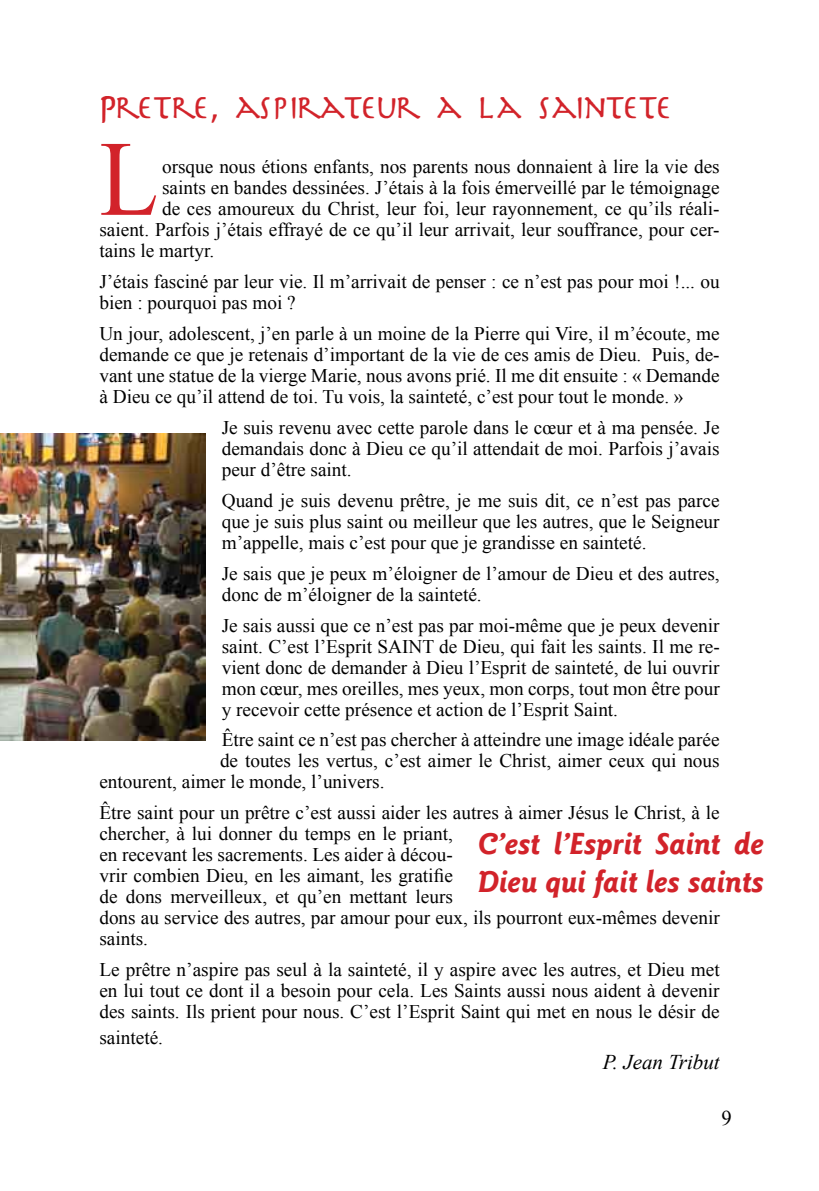
<style>
.page{position:relative;width:819px;height:1191px;background:#fff}
.page>*{position:absolute;margin:0;border:0;box-sizing:border-box;transform-origin:0 0}
.t1{font:107.1px "Times New Roman";color:#d2232a;scale:.9 1}
.t2{font:italic 700 31.5px/37.8px "Goudy Sans Std";color:#d2232a}
.t3{font:24.5px "Slayer";color:#d2232a}
.t4{font:italic 21px "Times New Roman";color:#000}
.t5{font:21px "Times New Roman";color:#000}
.t6{font:19.25px/21px "Times New Roman";color:#000;text-align:justify}
</style>
<div class="page">
<img style="left:0;top:433px;width:205px;height:307px">
<p class="t3" style="left:99px;top:94px;width:574px">Pretre, aspirateur a la saintete</p>
<h1 class="t1" style="left:99px;top:107px;width:67px">L</h1>
<p class="t6" style="left:162px;top:156px;width:559px">orsque nous étions enfants, nos parents nous donnaient à lire la vie des</p>
<p class="t6" style="left:162px;top:177px;width:559px">saints en bandes dessinées. J’étais à la fois émerveillé par le témoignage</p>
<p class="t6" style="left:162px;top:198px;width:559px">de ces amoureux du Christ, leur foi, leur rayonnement, ce qu’ils réali-</p>
<p class="t6" style="left:99px;top:219px;width:621px">saient. Parfois j’étais effrayé de ce qu’il leur arrivait, leur souffrance, pour cer-</p>
<p class="t6" style="left:99px;top:240px;width:116px">tains le martyr.</p>
<p class="t6" style="left:99px;top:270px;width:621px">J’étais fasciné par leur vie. Il m’arrivait de penser : ce n’est pas pour moi !... ou bien : pourquoi pas moi ?</p>
<p class="t6" style="left:99px;top:322px;width:622px">Un jour, adolescent, j’en parle à un moine de la Pierre qui Vire, il m’écoute, me demande ce que je retenais d’important de la vie de ces amis de Dieu. Puis, de&shy;vant une statue de la vierge Marie, nous avons prié. Il me dit ensuite : « Demande à Dieu ce qu’il attend de toi. Tu vois, la sainteté, c’est pour tout le monde. »</p>
<p class="t6" style="left:222px;top:416px;width:499px">Je suis revenu avec cette parole dans le cœur et à ma pensée. Je demandais donc à Dieu ce qu’il attendait de moi. Parfois j’avais peur d’être saint.</p>
<p class="t6" style="left:222px;top:489px;width:499px">Quand je suis devenu prêtre, je me suis dit, ce n’est pas parce que je suis plus saint ou meilleur que les autres, que le Seigneur m’appelle, mais c’est pour que je grandisse en sainteté.</p>
<p class="t6" style="left:222px;top:562px;width:499px">Je sais que je peux m’éloigner de l’amour de Dieu et des autres, donc de m’éloigner de la sainteté.</p>
<p class="t6" style="left:222px;top:614px;width:499px">Je sais aussi que ce n’est pas par moi-même que je peux devenir saint. C’est l’Esprit SAINT de Dieu, qui fait les saints. Il me re&shy;vient donc de demander à Dieu l’Esprit de sainteté, de lui ouvrir mon cœur, mes oreilles, mes yeux, mon corps, tout mon être pour y recevoir cette présence et action de l’Esprit Saint.</p>
<p class="t6" style="left:222px;top:729px;width:499px">Être saint ce n’est pas chercher à atteindre une image idéale parée</p>
<p class="t6" style="left:220px;top:750px;width:501px">de toutes les vertus, c’est aimer le Christ, aimer ceux qui nous</p>
<p class="t6" style="left:99px;top:771px;width:286px">entourent, aimer le monde, l’univers.</p>
<p class="t6" style="left:99px;top:802px;width:622px;text-align:left">Être saint pour un prêtre c’est aussi aider les autres à aimer Jésus le Christ, à le chercher, à lui donner du temps en le priant,<br>en recevant les sacrements. Les aider à décou-<br>vrir combien Dieu, en les aimant, les gratifie<br>de dons merveilleux, et qu’en mettant leurs<br>dons au service des autres, par amour pour eux, ils pourront eux-mêmes devenir saints.</p>
<p class="t6" style="left:99px;top:959px;width:621px">Le prêtre n’aspire pas seul à la sainteté, il y aspire avec les autres, et Dieu met en lui tout ce dont il a besoin pour cela. Les Saints aussi nous aident à devenir des saints. Ils prient pour nous. C’est l’Esprit Saint qui met en nous le désir de</p>
<p class="t6" style="left:99px;top:1026px;width:65px">sainteté.</p>
<p class="t4" style="left:602px;top:1047px;width:118px">P. Jean Tribut</p>
<h2 class="t2" style="left:477px;top:825px;width:288px">C’est l’Esprit Saint de<br>Dieu qui fait les saints</h2>
<p class="t5" style="left:721px;top:1103px;width:12px">9</p>
</div>
